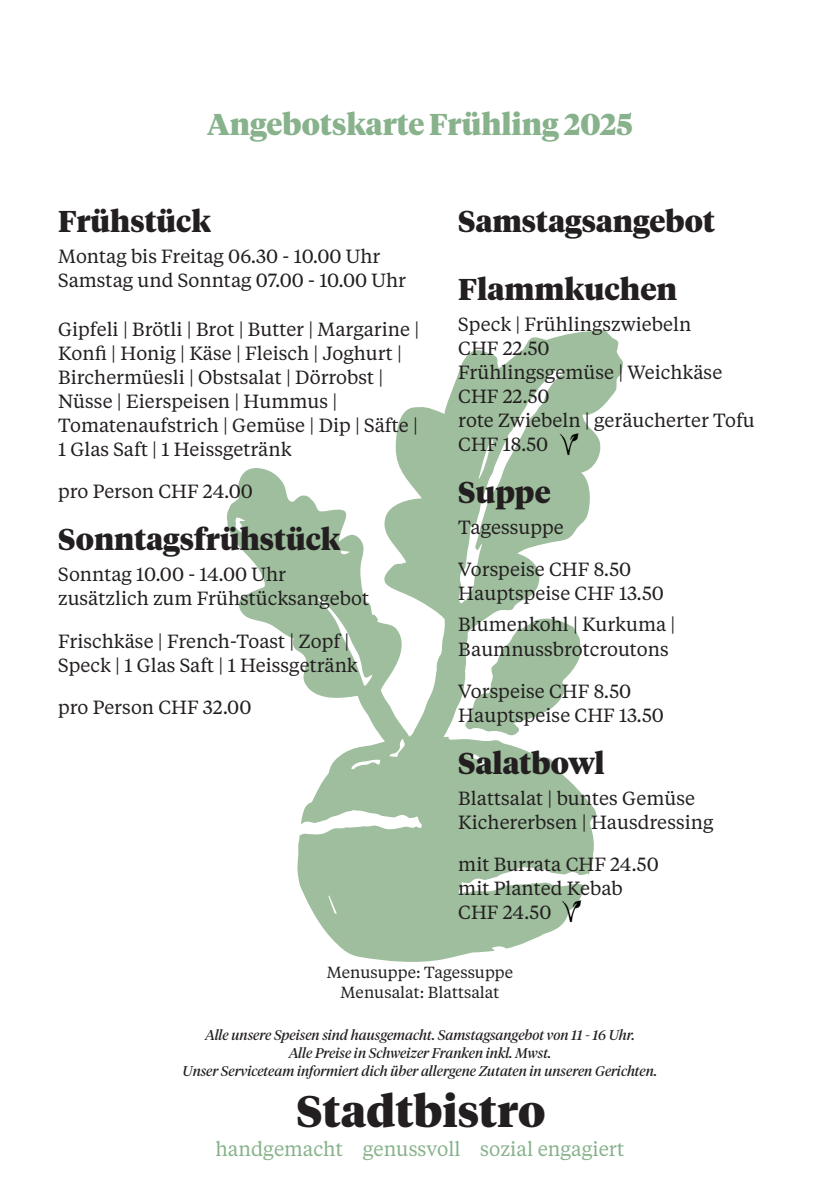
<style>
.page{position:relative;width:840px;height:1191px;background:#fff}
.page>*{position:absolute;margin:0;border:0;box-sizing:border-box;transform-origin:0 0}
.t1{font:900 44px "Tiempos Headline";color:#231f20}
.Titel_Tiempos_15_17{font:900 30px "Tiempos Headline";color:#231f20}
.Titel_Tiempos_15_17-2{font:900 30px "Tiempos Headline";color:#87b28b}
.Lauftext_9_5_15_5_mittel{font:900 30px "Tiempos Headline";color:#231f20}
.Fusszeile_Tiempos_15_17_Kopie{font:20px "Tiempos Headline";color:#87b28b}
.Lauftext_9_5_15_5_mittel-2{font:19px/24px "Tiempos Headline";color:#231f20}
.Lauftext_9_5_15_5_mittel-3{font:16px/20px "Tiempos Headline";color:#231f20;text-align:center}
.Lauftext_9_5_15_5_mittel-4{font:italic 14px "Tiempos Headline";color:#231f20}
</style>
<div class="page">
<svg style="left:227px;top:331px;width:395px;height:631px;fill:#9ebe9d"></svg>
<img style="left:549px;top:432px;width:39px;height:25px">
<img style="left:551px;top:898px;width:40px;height:25px">
<p class="Titel_Tiempos_15_17-2" style="left:207px;top:103px;width:427px">Angebotskarte Frühling 2025</p>
<p class="Titel_Tiempos_15_17" style="left:58px;top:201px;width:154px">Frühstück</p>
<p class="Lauftext_9_5_15_5_mittel-2" style="left:58px;top:244px;width:323px">Montag bis Freitag 06.30 - 10.00 Uhr</p>
<p class="Lauftext_9_5_15_5_mittel-2" style="left:58px;top:268px;width:349px">Samstag und Sonntag 07.00 - 10.00 Uhr</p>
<p class="Lauftext_9_5_15_5_mittel-2" style="left:58px;top:317px;width:362px">Gipfeli | Brötli | Brot | Butter | Margarine | Konfi | Honig | Käse | Fleisch | Joghurt | Birchermüesli | Obstsalat | Dörrobst | Nüsse | Eierspeisen | Hummus |</p>
<p class="Lauftext_9_5_15_5_mittel-2" style="left:58px;top:413px;width:361px">Tomatenaufstrich | Gemüse | Dip | Säfte |</p>
<p class="Lauftext_9_5_15_5_mittel-2" style="left:58px;top:437px;width:235px">1 Glas Saft | 1 Heissgetränk</p>
<p class="Lauftext_9_5_15_5_mittel-2" style="left:58px;top:479px;width:196px">pro Person CHF 24.00</p>
<p class="Titel_Tiempos_15_17" style="left:58px;top:519px;width:283px">Sonntagsfrühstück</p>
<p class="Lauftext_9_5_15_5_mittel-2" style="left:58px;top:562px;width:229px">Sonntag 10.00 - 14.00 Uhr</p>
<p class="Lauftext_9_5_15_5_mittel-2" style="left:58px;top:586px;width:312px">zusätzlich zum Frühstücksangebot</p>
<p class="Lauftext_9_5_15_5_mittel-2" style="left:58px;top:628px;width:292px">Frischkäse | French-Toast | Zopf |</p>
<p class="Lauftext_9_5_15_5_mittel-2" style="left:58px;top:652px;width:301px">Speck | 1 Glas Saft | 1 Heissgetränk</p>
<p class="Lauftext_9_5_15_5_mittel-2" style="left:58px;top:694px;width:195px">pro Person CHF 32.00</p>
<p class="Titel_Tiempos_15_17" style="left:458px;top:201px;width:258px">Samstagsangebot</p>
<p class="Lauftext_9_5_15_5_mittel" style="left:458px;top:269px;width:220px">Flammkuchen</p>
<p class="Lauftext_9_5_15_5_mittel-2" style="left:458px;top:312px;width:234px">Speck | Frühlingszwiebeln</p>
<p class="Lauftext_9_5_15_5_mittel-2" style="left:458px;top:336px;width:93px">CHF 22.50</p>
<p class="Lauftext_9_5_15_5_mittel-2" style="left:458px;top:360px;width:265px">Frühlingsgemüse | Weichkäse</p>
<p class="Lauftext_9_5_15_5_mittel-2" style="left:458px;top:384px;width:93px">CHF 22.50</p>
<p class="Lauftext_9_5_15_5_mittel-2" style="left:458px;top:408px;width:298px">rote Zwiebeln | geräucherter Tofu<br>CHF 18.50</p>
<p class="Titel_Tiempos_15_17" style="left:458px;top:472px;width:94px">Suppe</p>
<p class="Lauftext_9_5_15_5_mittel-2" style="left:458px;top:515px;width:107px">Tagessuppe</p>
<p class="Lauftext_9_5_15_5_mittel-2" style="left:458px;top:557px;width:174px">Vorspeise CHF 8.50</p>
<p class="Lauftext_9_5_15_5_mittel-2" style="left:458px;top:581px;width:207px">Hauptspeise CHF 13.50</p>
<p class="Lauftext_9_5_15_5_mittel-2" style="left:458px;top:612px;width:218px">Blumenkohl | Kurkuma |</p>
<p class="Lauftext_9_5_15_5_mittel-2" style="left:458px;top:636px;width:212px">Baumnussbrotcroutons</p>
<p class="Lauftext_9_5_15_5_mittel-2" style="left:458px;top:678px;width:174px">Vorspeise CHF 8.50</p>
<p class="Lauftext_9_5_15_5_mittel-2" style="left:458px;top:702px;width:207px">Hauptspeise CHF 13.50</p>
<p class="Titel_Tiempos_15_17" style="left:458px;top:742px;width:148px">Salatbowl</p>
<p class="Lauftext_9_5_15_5_mittel-2" style="left:458px;top:785px;width:238px">Blattsalat | buntes Gemüse</p>
<p class="Lauftext_9_5_15_5_mittel-2" style="left:458px;top:809px;width:256px">Kichererbsen | Hausdressing</p>
<p class="Lauftext_9_5_15_5_mittel-2" style="left:458px;top:851px;width:202px">mit Burrata CHF 24.50</p>
<p class="Lauftext_9_5_15_5_mittel-2" style="left:458px;top:875px;width:166px">mit Planted Kebab</p>
<p class="Lauftext_9_5_15_5_mittel-2" style="left:458px;top:899px;width:95px">CHF 24.50</p>
<p class="Lauftext_9_5_15_5_mittel-3" style="left:326px;top:961px;width:188px">Menusuppe: Tagessuppe<br>Menusalat: Blattsalat</p>
<p class="Lauftext_9_5_15_5_mittel-4" style="left:205px;top:1026px;width:431px">Alle unsere Speisen sind hausgemacht. Samstagsangebot von 11 - 16 Uhr.</p>
<p class="Lauftext_9_5_15_5_mittel-4" style="left:288px;top:1044px;width:264px">Alle Preise in Schweizer Franken inkl. Mwst.</p>
<p class="Lauftext_9_5_15_5_mittel-4" style="left:182px;top:1062px;width:476px">Unser Serviceteam informiert dich über allergene Zutaten in unseren Gerichten.</p>
<p class="t1" style="left:296px;top:1080px;width:250px">Stadtbistro</p>
<p class="Fusszeile_Tiempos_15_17_Kopie" style="left:215px;top:1135px;width:410px">handgemacht genussvoll sozial engagiert</p>
</div>
